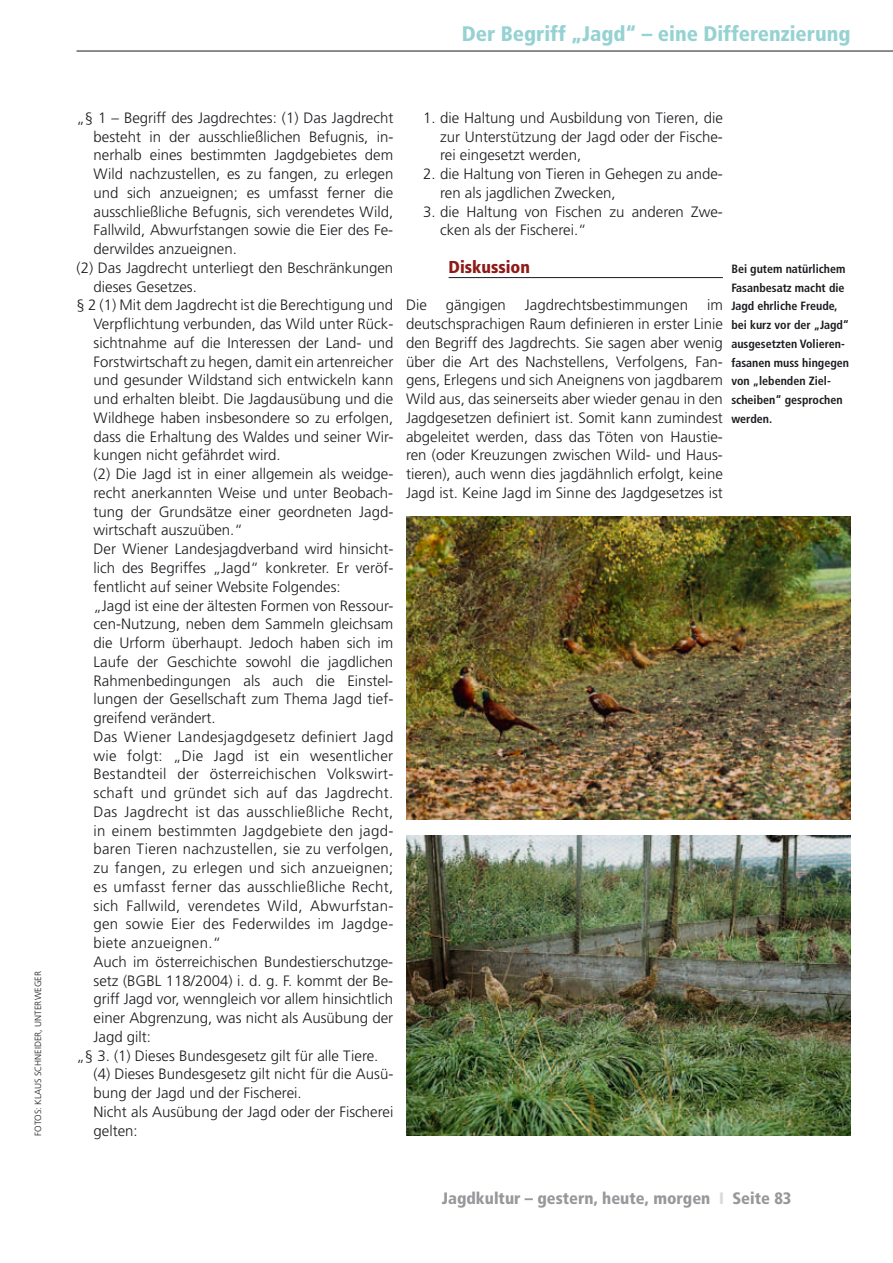
<style>
.page{position:relative;width:893px;height:1263px;background:#fff}
.page>*{position:absolute;margin:0;border:0;box-sizing:border-box;transform-origin:0 0}
.t1{font:900 condensed 21px "Frutiger";color:#96d2d2}
.t2{font:900 condensed 17.25px "Frutiger";color:#8d1b18}
.t3{font:900 condensed 16.5px "Frutiger";color:#98989c}
.t4{font:300 15px/18.8px "Frutiger";color:#1b1c20;text-align:justify}
.t5{font:300 15px "Frutiger";letter-spacing:.02em;color:#1b1c20}
.t6{font:700 condensed 12px/18.8px "Frutiger";color:#1b1c20}
.t7{font:300 9px "Frutiger";color:#1b1c20}
.s1{color:#d8dadc}
</style>
<div class="page">
<hr style="left:77px;top:51px;width:816px;height:1px;background:#1b1c20">
<hr style="left:449px;top:277px;width:274px;height:1px;background:#1b1c20">
<img style="left:406px;top:835px;width:444px;height:300px">
<img style="left:406px;top:517px;width:444px;height:303px">
<p class="t7" style="left:33px;top:1135px;width:165px;rotate:-90deg">Fotos: Klaus Schneider, Unterweger</p>
<h1 class="t1" style="left:462px;top:21px;width:390px">Der Begriff „Jagd“ – eine Differenzierung</h1>
<p class="t4" style="left:77px;top:108px;width:318px">„§ 1 – Begriff des Jagdrechtes: (1) Das Jagdrecht</p>
<p class="t4" style="left:94px;top:127px;width:301px">besteht in der ausschließlichen Befugnis, in-</p>
<p class="t4" style="left:94px;top:146px;width:301px">nerhalb eines bestimmten Jagdgebietes dem</p>
<p class="t4" style="left:94px;top:165px;width:301px">Wild nachzustellen, es zu fangen, zu erlegen</p>
<p class="t4" style="left:94px;top:183px;width:301px">und sich anzueignen; es umfasst ferner die</p>
<p class="t4" style="left:94px;top:202px;width:301px">ausschließliche Befugnis, sich verendetes Wild,</p>
<p class="t4" style="left:94px;top:221px;width:301px">Fallwild, Abwurfstangen sowie die Eier des Fe-</p>
<p class="t4" style="left:94px;top:240px;width:145px">derwildes anzueignen.</p>
<p class="t4" style="left:77px;top:258px;width:318px">(2) Das Jagdrecht unterliegt den Beschränkungen</p>
<p class="t4" style="left:94px;top:277px;width:105px">dieses Gesetzes.</p>
<p class="t4" style="left:77px;top:296px;width:318px">§ 2 (1) Mit dem Jagdrecht ist die Berechtigung und</p>
<p class="t4" style="left:94px;top:315px;width:301px">Verpflichtung verbunden, das Wild unter Rück-</p>
<p class="t4" style="left:94px;top:333px;width:301px">sichtnahme auf die Interessen der Land- und</p>
<p class="t4" style="left:94px;top:352px;width:301px">Forstwirtschaft zu hegen, damit ein artenreicher</p>
<p class="t4" style="left:94px;top:371px;width:301px">und gesunder Wildstand sich entwickeln kann</p>
<p class="t4" style="left:94px;top:390px;width:301px">und erhalten bleibt. Die Jagdausübung und die</p>
<p class="t4" style="left:94px;top:408px;width:301px">Wildhege haben insbesondere so zu erfolgen,</p>
<p class="t4" style="left:94px;top:427px;width:301px">dass die Erhaltung des Waldes und seiner Wir-</p>
<p class="t4" style="left:94px;top:446px;width:189px">kungen nicht gefährdet wird.</p>
<p class="t4" style="left:94px;top:465px;width:301px">(2) Die Jagd ist in einer allgemein als weidge-</p>
<p class="t4" style="left:94px;top:483px;width:301px">recht anerkannten Weise und unter Beobach-</p>
<p class="t4" style="left:94px;top:502px;width:301px">tung der Grundsätze einer geordneten Jagd-</p>
<p class="t4" style="left:94px;top:521px;width:151px">wirtschaft auszuüben.“</p>
<p class="t4" style="left:94px;top:540px;width:301px">Der Wiener Landesjagdverband wird hinsicht-</p>
<p class="t4" style="left:94px;top:558px;width:301px">lich des Begriffes „Jagd“ konkreter. Er veröf-</p>
<p class="t4" style="left:94px;top:577px;width:249px">fentlicht auf seiner Website Folgendes:</p>
<p class="t4" style="left:94px;top:596px;width:301px">„Jagd ist eine der ältesten Formen von Ressour-</p>
<p class="t4" style="left:94px;top:615px;width:301px">cen-Nutzung, neben dem Sammeln gleichsam</p>
<p class="t4" style="left:94px;top:633px;width:301px">die Urform überhaupt. Jedoch haben sich im</p>
<p class="t4" style="left:94px;top:652px;width:301px">Laufe der Geschichte sowohl die jagdlichen</p>
<p class="t4" style="left:94px;top:671px;width:301px">Rahmenbedingungen als auch die Einstel-</p>
<p class="t4" style="left:94px;top:690px;width:301px">lungen der Gesellschaft zum Thema Jagd tief-</p>
<p class="t4" style="left:94px;top:708px;width:124px">greifend verändert.</p>
<p class="t5" style="left:94px;top:728px;width:301px">Das Wiener Landesjagdgesetz definiert Jagd</p>
<p class="t5" style="left:94px;top:747px;width:301px">wie folgt: „Die Jagd ist ein wesentlicher</p>
<p class="t5" style="left:94px;top:766px;width:301px">Bestandteil der österreichischen Volkswirt-</p>
<p class="t5" style="left:94px;top:784px;width:301px">schaft und gründet sich auf das Jagdrecht.</p>
<p class="t5" style="left:94px;top:803px;width:301px">Das Jagdrecht ist das ausschließliche Recht,</p>
<p class="t5" style="left:94px;top:822px;width:301px">in einem bestimmten Jagdgebiete den jagd-</p>
<p class="t5" style="left:94px;top:841px;width:301px">baren Tieren nachzustellen, sie zu verfolgen,</p>
<p class="t5" style="left:94px;top:859px;width:301px">zu fangen, zu erlegen und sich anzueignen;</p>
<p class="t5" style="left:94px;top:878px;width:301px">es umfasst ferner das ausschließliche Recht,</p>
<p class="t5" style="left:94px;top:897px;width:301px">sich Fallwild, verendetes Wild, Abwurfstan-</p>
<p class="t5" style="left:94px;top:916px;width:301px">gen sowie Eier des Federwildes im Jagdge-</p>
<p class="t5" style="left:94px;top:934px;width:129px">biete anzueignen.“</p>
<p class="t4" style="left:94px;top:952px;width:301px">Auch im österreichischen Bundestierschutzge-</p>
<p class="t4" style="left:94px;top:971px;width:301px">setz (BGBL 118/2004) i. d. g. F. kommt der Be-</p>
<p class="t4" style="left:94px;top:990px;width:301px">griff Jagd vor, wenngleich vor allem hinsichtlich</p>
<p class="t4" style="left:94px;top:1008px;width:301px">einer Abgrenzung, was nicht als Ausübung der</p>
<p class="t4" style="left:94px;top:1027px;width:59px">Jagd gilt:</p>
<p class="t4" style="left:77px;top:1046px;width:303px">„§ 3. (1) Dieses Bundesgesetz gilt für alle Tiere.</p>
<p class="t4" style="left:94px;top:1065px;width:301px">(4) Dieses Bundesgesetz gilt nicht für die Ausü-</p>
<p class="t4" style="left:94px;top:1083px;width:210px">bung der Jagd und der Fischerei.</p>
<p class="t4" style="left:94px;top:1102px;width:301px">Nicht als Ausübung der Jagd oder der Fischerei</p>
<p class="t4" style="left:94px;top:1121px;width:46px">gelten:</p>
<p class="t4" style="left:440px;top:108px;width:284px;text-indent:-17px">1. die Haltung und Ausbildung von Tieren, die zur Unterstützung der Jagd oder der Fische&shy;rei eingesetzt werden,</p>
<p class="t4" style="left:440px;top:165px;width:284px;text-indent:-17px">2. die Haltung von Tieren in Gehegen zu ande&shy;ren als jagdlichen Zwecken,</p>
<p class="t4" style="left:440px;top:202px;width:284px;text-indent:-17px">3. die Haltung von Fischen zu anderen Zwe&shy;cken als der Fischerei.“</p>
<p class="t2" style="left:449px;top:257px;width:83px">Diskussion</p>
<p class="t4" style="left:406px;top:296px;width:22px">Die</p>
<p class="t4" style="left:446px;top:296px;width:62px">gängigen</p>
<p class="t4" style="left:525px;top:296px;width:165px">Jagdrechtsbestimmungen</p>
<p class="t4" style="left:406px;top:296px;width:318px;text-indent:301px">im deutschsprachigen Raum definieren in erster Linie den Begriff des Jagdrechts. Sie sagen aber wenig über die Art des Nachstellens, Verfolgens, Fan&shy;gens, Erlegens und sich Aneignens von jagdbarem Wild aus, das seinerseits aber wieder genau in den Jagdgesetzen definiert ist. Somit kann zumindest abgeleitet werden, dass das Töten von Haustie&shy;ren (oder Kreuzungen zwischen Wild- und Haus&shy;tieren), auch wenn dies jagdähnlich erfolgt, keine Jagd ist. Keine Jagd im Sinne des Jagdgesetzes ist</p>
<p class="t6" style="left:731px;top:259px;width:119px">Bei gutem natürlichem<br>Fasanbesatz macht die<br>Jagd ehrliche Freude, bei kurz vor der „Jagd“ ausgesetzten Volieren&shy;fasanen muss hingegen von „lebenden Ziel&shy;scheiben“ gesprochen werden.</p>
<p class="t3" style="left:442px;top:1188px;width:351px">Jagdkultur – gestern, heute, morgen <span class="s1">I</span> Seite 83</p>
</div>
